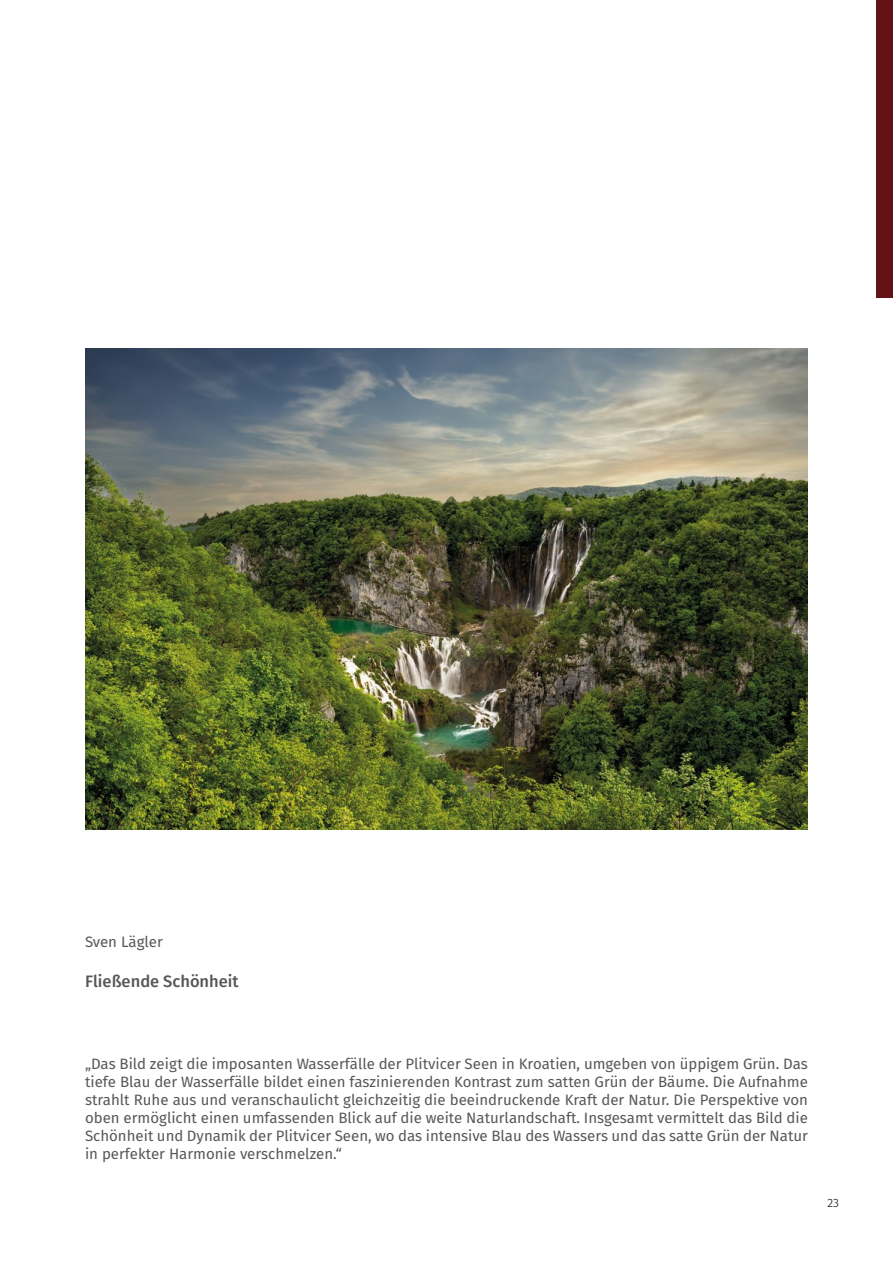
<style>
.page{position:relative;width:893px;height:1263px;background:#fff}
.page>*{position:absolute;margin:0;border:0;box-sizing:border-box;transform-origin:0 0}
.t1{font:500 16.5px "Fira Sans";color:#575756}
.t2{font:15px/18px "Fira Sans";color:#575756;text-align:justify}
.t3{font:300 12px "Fira Sans";color:#000}
</style>
<div class="page">
<div style="left:876px;top:0;width:17px;height:298px;background:#631317"></div>
<img style="left:85px;top:348px;width:723px;height:482px">
<p class="t2" style="left:85px;top:934px;width:79px">Sven Lägler</p>
<p class="t1" style="left:85px;top:969px;width:155px">Fließende Schönheit</p>
<p class="t2" style="left:85px;top:1056px;width:724px">„Das Bild zeigt die imposanten Wasserfälle der Plitvicer Seen in Kroatien, umgeben von üppigem Grün. Das tiefe Blau der Wasserfälle bildet einen faszinierenden Kontrast zum satten Grün der Bäume. Die Aufnahme strahlt Ruhe aus und veranschaulicht gleichzeitig die beeindruckende Kraft der Natur. Die Perspektive von oben ermöglicht einen umfassenden Blick auf die weite Naturlandschaft. Insgesamt vermittelt das Bild die Schönheit und Dynamik der Plitvicer Seen, wo das intensive Blau des Wassers und das satte Grün der Natur in perfekter Harmonie verschmelzen.“</p>
<p class="t3" style="left:827px;top:1195px;width:13px">23</p>
</div>
